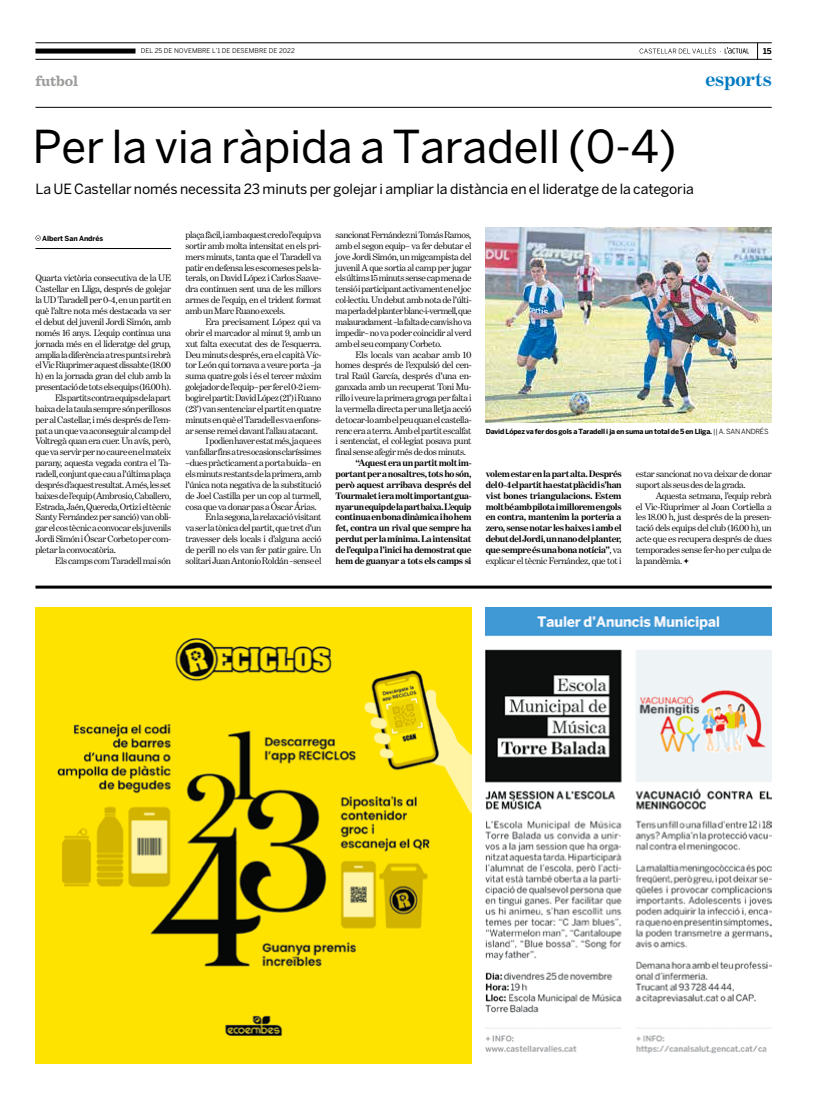
<style>
.page{position:relative;width:820px;height:1106px;background:#fff}
.page>*{position:absolute;margin:0;border:0;box-sizing:border-box;transform-origin:0 0}
.t1{font:45px "Benton Sans";letter-spacing:-.005em;color:#000}
.t2{font:700 20px "Benton Modern One";letter-spacing:-.005em;color:#007ac2}
.t3{font:700 15px "Sentinel";letter-spacing:-.005em;color:#9d9d9c}
.t4{font:14px "Benton Sans";letter-spacing:-.005em;color:#000}
.t5{font:9.5px/10.9px "Benton Modern One";letter-spacing:-.035em;color:#000;text-align:justify}
.t6{font:700 9.5px/10.9px "Benton Modern One";letter-spacing:-.035em;color:#000;text-align:justify}
.t7{font:700 8px "Benton Sans";color:#000}
.t8{font:700 7px "Benton Sans";letter-spacing:-.03em;color:#000}
.t9{font:700 7px "Benton Sans";letter-spacing:-.01em;color:#000}
.t10{font:6.5px "Benton Sans";letter-spacing:.005em;color:#000}
.s1{font-weight:400}
</style>
<div class="page">
<svg style="left:757px;top:44px;width:1px;height:15px"></svg>
<svg style="left:639px;top:47px;width:109px;height:7px"></svg>
<hr style="left:35px;top:107px;width:736px;height:1px;background:#000">
<hr style="left:35px;top:43px;width:736px;height:1px;background:#000">
<hr style="left:35px;top:59px;width:736px;height:1px;background:#000">
<div style="left:35px;top:49px;width:100px;height:5px;background:#000"></div>
<svg style="left:35px;top:235px;width:6px;height:6px"></svg>
<hr style="left:35px;top:248px;width:136px;height:1px;background:#000">
<img style="left:485px;top:227px;width:286px;height:196px">
<hr style="left:35px;top:585px;width:736px;height:3px;background:#000">
<svg style="left:683px;top:558px;width:5px;height:6px"></svg>
<img style="left:485px;top:607px;width:286px;height:447px">
<img style="left:36px;top:607px;width:435px;height:456px">
<p class="t10" style="left:141px;top:47px;width:155px">DEL 25 DE NOVEMBRE L’1 DE DESEMBRE DE 2022</p>
<p class="t7" style="left:762px;top:46px;width:10px">15</p>
<h3 class="t3" style="left:35px;top:69px;width:44px">futbol</h3>
<h2 class="t2" style="left:705px;top:68px;width:68px">esports</h2>
<h1 class="t1" style="left:33px;top:120px;width:645px">Per la via ràpida a Taradell (0-4)</h1>
<h3 class="t4" style="left:35px;top:181px;width:659px">La UE Castellar només necessita 23 minuts per golejar i ampliar la distància en el lideratge de la categoria</h3>
<p class="t9" style="left:42px;top:234px;width:63px">Albert San Andrés</p>
<p class="t5" style="left:185px;top:229px;width:137px">plaça fàcil, i amb aquest credo l’equip va sortir amb molta intensitat en els pri&shy;mers minuts, tanta que el Taradell va patir en defensa les escomeses pels la&shy;terals, on David López i Carlos Saave&shy;dra continuen sent una de les millors armes de l’equip, en el trident format amb un Marc Ruano excels.</p>
<p class="t5" style="left:205px;top:316px;width:117px">Era precisament López qui va</p>
<p class="t5" style="left:185px;top:327px;width:137px">obrir el marcador al minut 9, amb un</p>
<p class="t5" style="left:185px;top:338px;width:137px">xut falta executat des de l’esquerra.</p>
<p class="t5" style="left:185px;top:349px;width:137px">Deu minuts després, era el capità Víc-</p>
<p class="t5" style="left:185px;top:360px;width:137px">tor León qui tornava a veure porta –ja</p>
<p class="t5" style="left:185px;top:370px;width:137px">suma quatre gols i és el tercer màxim</p>
<p class="t5" style="left:185px;top:381px;width:137px">golejador de l’equip– per fer el 0-2 i em-</p>
<p class="t5" style="left:185px;top:392px;width:137px">bogir el partit: David López (21’) i Ruano</p>
<p class="t5" style="left:185px;top:403px;width:137px">(23’) van sentenciar el partit en quatre</p>
<p class="t5" style="left:185px;top:414px;width:137px">minuts en què el Taradell es va enfons-</p>
<p class="t5" style="left:185px;top:425px;width:134px">ar sense remei davant l’allau atacant.</p>
<p class="t5" style="left:205px;top:436px;width:117px">I podien haver estat més, ja que es</p>
<p class="t5" style="left:185px;top:446px;width:137px">van fallar fins a tres ocasions claríssimes</p>
<p class="t5" style="left:185px;top:457px;width:137px">–dues pràcticament a porta buida– en</p>
<p class="t5" style="left:185px;top:468px;width:137px">els minuts restants de la primera, amb</p>
<p class="t5" style="left:185px;top:479px;width:137px">l’única nota negativa de la substitució</p>
<p class="t5" style="left:185px;top:490px;width:137px">de Joel Castilla per un cop al turmell,</p>
<p class="t5" style="left:185px;top:501px;width:132px">cosa que va donar pas a Óscar Árias.</p>
<p class="t5" style="left:205px;top:512px;width:118px">En la segona, la relaxació visitant</p>
<p class="t5" style="left:185px;top:522px;width:137px">va ser la tònica del partit, que tret d’un</p>
<p class="t5" style="left:185px;top:533px;width:137px">travesser dels locals i d’alguna acció</p>
<p class="t5" style="left:185px;top:544px;width:137px">de perill no els van fer patir gaire. Un</p>
<p class="t5" style="left:185px;top:555px;width:137px">solitari Juan Antonio Roldán –sense el</p>
<p class="t5" style="left:35px;top:273px;width:137px">Quarta victòria consecutiva de la UE</p>
<p class="t5" style="left:35px;top:284px;width:137px">Castellar en Lliga, després de golejar</p>
<p class="t5" style="left:35px;top:294px;width:137px">la UD Taradell per 0-4, en un partit en</p>
<p class="t5" style="left:35px;top:305px;width:137px">què l’altre nota més destacada va ser</p>
<p class="t5" style="left:35px;top:316px;width:137px">el debut del juvenil Jordi Simón, amb</p>
<p class="t5" style="left:35px;top:327px;width:137px">només 16 anys. L’equip continua una</p>
<p class="t5" style="left:35px;top:338px;width:137px">jornada més en el lideratge del grup,</p>
<p class="t5" style="left:35px;top:349px;width:137px">amplia la diferència a tres punts i rebrà</p>
<p class="t5" style="left:35px;top:360px;width:137px">el Vic Riuprimer aquest dissabte (18.00</p>
<p class="t5" style="left:35px;top:370px;width:137px">h) en la jornada gran del club amb la</p>
<p class="t5" style="left:35px;top:381px;width:137px">presentació de tots els equips (16.00 h).</p>
<p class="t5" style="left:55px;top:392px;width:117px">Els partits contra equips de la part</p>
<p class="t5" style="left:35px;top:403px;width:137px">baixa de la taula sempre són perillosos</p>
<p class="t5" style="left:35px;top:414px;width:137px">per al Castellar, i més després de l’em-</p>
<p class="t5" style="left:35px;top:425px;width:137px">pat a un que va aconseguir al camp del</p>
<p class="t5" style="left:35px;top:436px;width:137px">Voltregà quan era cuer. Un avís, però,</p>
<p class="t5" style="left:35px;top:446px;width:137px">que va servir per no caure en el mateix</p>
<p class="t5" style="left:35px;top:457px;width:137px">parany, aquesta vegada contra el Ta-</p>
<p class="t5" style="left:35px;top:468px;width:137px">radell, conjunt que cau a l’última plaça</p>
<p class="t5" style="left:35px;top:479px;width:137px">després d’aquest resultat. A més, les set</p>
<p class="t5" style="left:35px;top:490px;width:137px">baixes de l’equip (Ambrosio, Caballero,</p>
<p class="t5" style="left:35px;top:501px;width:137px">Estrada, Jaén, Quereda, Ortiz i el tècnic</p>
<p class="t5" style="left:35px;top:512px;width:137px">Santy Fernández per sanció) van obli-</p>
<p class="t5" style="left:35px;top:522px;width:137px">gar el cos tècnic a convocar els juvenils</p>
<p class="t5" style="left:35px;top:533px;width:137px">Jordi Simón i Óscar Corbeto per com-</p>
<p class="t5" style="left:35px;top:544px;width:82px">pletar la convocatòria.</p>
<p class="t5" style="left:55px;top:555px;width:117px">Els camps com Taradell mai són</p>
<p class="t5" style="left:335px;top:229px;width:137px">sancionat Fernández ni Tomás Ramos, amb el segon equip– va fer debutar el jove Jordi Simón, un migcampista del juvenil A que sortia al camp per jugar els últims 15 minuts sense cap mena de tensió i participant activament en el joc col·lectiu. Un debut amb nota de l’últi&shy;ma perla del planter blanc-i-vermell, que malauradament –la falta de canvis ho va impedir– no va poder coincidir al verd amb el seu company Corbeto.</p>
<p class="t5" style="left:335px;top:349px;width:137px;text-indent:20px">Els locals van acabar amb 10 homes després de l’expulsió del cen&shy;tral Raúl García, després d’una en&shy;ganxada amb un recuperat Toni Mu&shy;rillo i veure la primera groga per falta i la vermella directa per una lletja acció de tocar-lo amb el peu quan el castella&shy;renc era a terra. Amb el partit escalfat i sentenciat, el col·legiat posava punt final sense afegir més de dos minuts.</p>
<p class="t6" style="left:335px;top:457px;width:137px;text-indent:20px">“Aquest era un partit molt im&shy;portant per a nosaltres, tots ho són, però aquest arribava després del Tourmalet i era molt important gua&shy;nyar un equip de la part baixa. L’equip continua en bona dinàmica i ho hem fet, contra un rival que sempre ha perdut per la mínima. La intensitat de l’equip a l’inici ha demostrat que hem de guanyar a tots els camps si</p>
<p class="t6" style="left:485px;top:468px;width:137px">volem estar en la part alta. Després del 0-4 el partit ha estat plàcid i s’han vist bones triangulacions. Estem molt bé amb pilota i millorem en gols en contra, mantenim la porteria a zero, sense notar les baixes i amb el debut del Jordi, un nano del planter, que sempre és una bona notícia”<span class="s1">, va explicar el tècnic Fernández, que tot i</span></p>
<p class="t5" style="left:635px;top:468px;width:137px">estar sancionat no va deixar de donar suport als seus des de la grada.</p>
<p class="t8" style="left:485px;top:427px;width:284px">David López va fer dos gols a Taradell i ja en suma un total de 5 en Lliga. <span class="s1">|| A. SAN ANDRÉS</span></p>
<p class="t5" style="left:635px;top:490px;width:137px;text-indent:20px">Aquesta setmana, l’equip rebrà el Vic-Riuprimer al Joan Cortiella a les 18.00 h, just després de la presen&shy;tació dels equips del club (16.00 h), un acte que es recupera després de dues temporades sense fer-ho per culpa de la pandèmia.</p>
</div>
